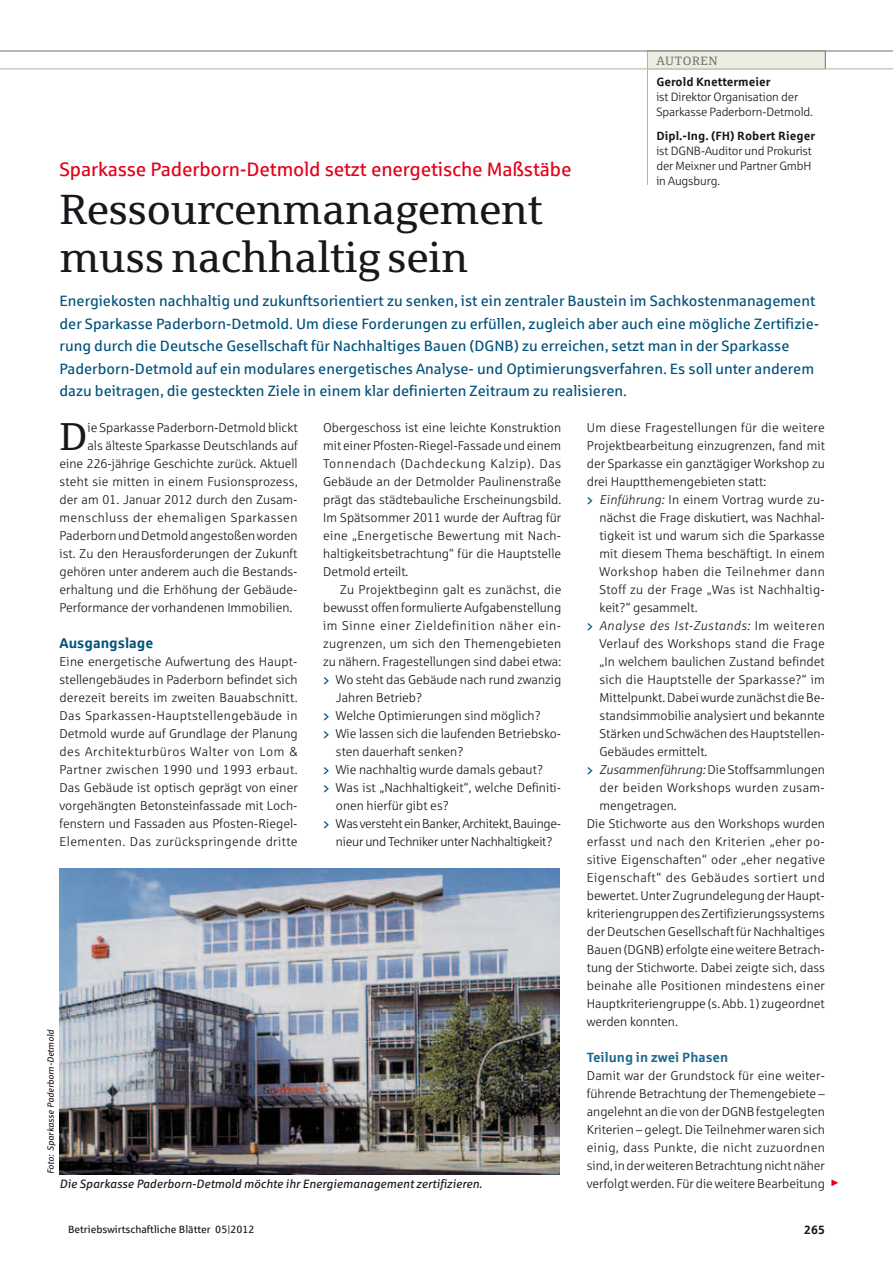
<style>
.page{position:relative;width:893px;height:1263px;background:#fff}
.page>*{position:absolute;margin:0;border:0;box-sizing:border-box;transform-origin:0 0}
.t1{font:42px/48px "Sparkasse Serif";letter-spacing:-.015em;color:#1a171c}
.t2{font:38.7px "Sparkasse Serif";color:#1a171c}
.t3{font:19.5px "Sparkasse Rg";letter-spacing:-.01em;color:#e2001a}
.t4{font:15px/22.5px "Sparkasse Rg";color:#00527b}
.t5{font:700 14.25px "Sparkasse Rg";color:#00527b}
.t6{font:700 13.5px "Sparkasse Rg";color:#1e6a8f}
.t7{font:12.75px/18px "Sparkasse Lt";color:#1a171c;text-align:justify}
.t8{font:12.75px "Sparkasse Lt";letter-spacing:.02em;color:#1a171c}
.t9{font:12.75px "Sparkasse Lt";letter-spacing:-.02em;color:#1a171c}
.t10{font:12.75px "Sparkasse Lt";letter-spacing:.04em;color:#1a171c}
.t11{font:12.75px "Sparkasse Lt";letter-spacing:.025em;color:#1a171c}
.t12{font:12.75px "Sparkasse Lt";letter-spacing:.03em;color:#1a171c}
.t13{font:12.75px "Sparkasse Lt";letter-spacing:.045em;color:#1a171c}
.t14{font:italic 12.75px "Sparkasse Lt";letter-spacing:.04em;color:#1a171c}
.t15{font:12.75px "Sparkasse Lt";letter-spacing:.035em;color:#1a171c}
.t16{font:12px/15px "Sparkasse Lt";letter-spacing:-.01em;color:#1a171c}
.t17{font:italic 12px "Sparkasse Rg";color:#1a171c}
.t18{font:700 12px "Sparkasse Rg";color:#1a171c}
.t19{font:12px "Sparkasse Serif";letter-spacing:.05em;color:#717068}
.t20{font:10.5px "Sparkasse Rg";color:#1a171c}
.t21{font:9.75px "The Sans Semi Bold Expert";color:#e2001a}
.t22{font:italic 9px "Sparkasse Rg";color:#1a171c}
.s1{font-family:"The Sans Semi Bold Expert";color:#00527b}
.s2{font-style:italic}
.s3{font-family:"The Sans Semi Bold Expert";font-style:normal;color:#00527b}
.s4{font-style:normal}
</style>
<div class="page">
<hr style="left:0;top:51px;width:893px;height:1px;background:#717068">
<hr style="left:0;top:69px;width:893px;height:1px;background:#b2b1a9">
<div style="left:647px;top:51px;width:178px;height:18px;background:#edece2"></div>
<svg style="left:647px;top:52px;width:1px;height:17px"></svg>
<hr style="left:647px;top:69px;width:1px;height:116px;background:#b2b1a9">
<svg style="left:824px;top:52px;width:2px;height:17px"></svg>
<hr style="left:647px;top:51px;width:179px;height:1px;background:#717068">
<img style="left:60px;top:868px;width:500px;height:306px">
<p class="t19" style="left:656px;top:53px;width:63px">Autoren</p>
<p class="t18" style="left:656px;top:74px;width:116px">Gerold Knettermeier</p>
<p class="t16" style="left:656px;top:89px;width:158px">ist Direktor Organisation der<br>Sparkasse Paderborn-Detmold.</p>
<p class="t18" style="left:656px;top:128px;width:160px">Dipl.-Ing. (FH) Robert Rieger</p>
<p class="t16" style="left:656px;top:143px;width:157px;text-align:justify">ist DGNB-Auditor und Prokurist der Meixner und Partner GmbH in Augsburg.</p>
<h3 class="t3" style="left:60px;top:157px;width:514px">Sparkasse Paderborn-Detmold setzt energetische Maßstäbe</h3>
<h1 class="t1" style="left:60px;top:185px;width:484px">Ressourcenmanagement muss nachhaltig sein</h1>
<p class="t4" style="left:59px;top:289px;width:761px">Energiekosten nachhaltig und zukunftsorientiert zu senken, ist ein zentraler Baustein im Sachkostenmanagement der Sparkasse Paderborn-Detmold. Um diese Forderungen zu erfüllen, zugleich aber auch eine mögliche Zertifizie&shy;rung durch die Deutsche Gesellschaft für Nachhaltiges Bauen (DGNB) zu erreichen, setzt man in der Sparkasse Paderborn-Detmold auf ein modulares energetisches Analyse- und Optimierungsverfahren. Es soll unter anderem dazu beitragen, die gesteckten Ziele in einem klar definierten Zeitraum zu realisieren.</p>
<h2 class="t2" style="left:60px;top:413px;width:30px">D</h2>
<p class="t7" style="left:88px;top:418px;width:212px">ie Sparkasse Paderborn-Detmold blickt</p>
<p class="t7" style="left:88px;top:436px;width:212px">als älteste Sparkasse Deutschlands auf</p>
<p class="t7" style="left:60px;top:454px;width:240px">eine 226-jährige Geschichte zurück. Aktuell</p>
<p class="t7" style="left:60px;top:472px;width:240px">steht sie mitten in einem Fusionsprozess,</p>
<p class="t7" style="left:60px;top:490px;width:240px">der am 01. Januar 2012 durch den Zusam-</p>
<p class="t10" style="left:60px;top:510px;width:240px">menschluss der ehemaligen Sparkassen</p>
<p class="t7" style="left:60px;top:526px;width:240px">Paderborn und Detmold angestoßen worden</p>
<p class="t7" style="left:60px;top:544px;width:240px">ist. Zu den Herausforderungen der Zukunft</p>
<p class="t7" style="left:60px;top:562px;width:240px">gehören unter anderem auch die Bestands-</p>
<p class="t7" style="left:60px;top:580px;width:240px">erhaltung und die Erhöhung der Gebäude-</p>
<p class="t7" style="left:60px;top:598px;width:234px">Performance der vorhandenen Immobilien.</p>
<p class="t5" style="left:60px;top:634px;width:95px">Ausgangslage</p>
<p class="t7" style="left:60px;top:652px;width:240px">Eine energetische Aufwertung des Haupt&shy;stellengebäudes in Paderborn befindet sich derezeit bereits im zweiten Bauabschnitt.<br>Das Sparkassen-Hauptstellengebäude in Detmold wurde auf Grundlage der Planung des Architekturbüros Walter von Lom &amp; Partner zwischen 1990 und 1993 erbaut.<br>Das Gebäude ist optisch geprägt von einer vorgehängten Betonsteinfassade mit Loch&shy;fenstern und Fassaden aus Pfosten-Riegel-Elementen. Das zurückspringende dritte</p>
<p class="t7" style="left:323px;top:418px;width:240px">Obergeschoss ist eine leichte Konstruktion mit einer Pfosten-Riegel-Fassade und einem Tonnendach (Dachdeckung Kalzip). Das Gebäude an der Detmolder Paulinenstraße prägt das städtebauliche Erscheinungsbild.<br>Im Spätsommer 2011 wurde der Auftrag für eine „Energetische Bewertung mit Nach&shy;haltigkeitsbetrachtung“ für die Hauptstelle Detmold erteilt.</p>
<p class="t8" style="left:340px;top:582px;width:223px">Zu Projektbeginn galt es zunächst, die</p>
<p class="t7" style="left:323px;top:598px;width:240px">bewusst offen formulierte Aufgabenstellung</p>
<p class="t13" style="left:323px;top:618px;width:240px">im Sinne einer Zieldefinition näher ein-</p>
<p class="t8" style="left:323px;top:636px;width:239px">zugrenzen, um sich den Themengebieten</p>
<p class="t7" style="left:323px;top:652px;width:240px">zu nähern. Fragestellungen sind dabei etwa:</p>
<p class="t7" style="left:323px;top:670px;width:240px"><span class="s1">&gt;</span> Wo steht das Gebäude nach rund zwanzig</p>
<p class="t7" style="left:336px;top:688px;width:88px">Jahren Betrieb?</p>
<p class="t7" style="left:323px;top:706px;width:219px"><span class="s1">&gt;</span> Welche Optimierungen sind möglich?</p>
<p class="t7" style="left:323px;top:724px;width:240px"><span class="s1">&gt;</span> Wie lassen sich die laufenden Betriebsko-</p>
<p class="t7" style="left:336px;top:742px;width:129px">sten dauerhaft senken?</p>
<p class="t7" style="left:323px;top:760px;width:222px"><span class="s1">&gt;</span> Wie nachhaltig wurde damals gebaut?</p>
<p class="t7" style="left:323px;top:778px;width:240px"><span class="s1">&gt;</span> Was ist „Nachhaltigkeit“, welche Definiti-</p>
<p class="t7" style="left:336px;top:796px;width:115px">onen hierfür gibt es?</p>
<p class="t9" style="left:323px;top:816px;width:240px"><span class="s1">&gt;</span> Was versteht ein Banker, Architekt, Bauinge-</p>
<p class="t9" style="left:336px;top:834px;width:218px">nieur und Techniker unter Nachhaltigkeit?</p>
<p class="t22" style="left:45px;top:1174px;width:146px;rotate:-90deg">Foto: Sparkasse Paderborn-Detmold</p>
<p class="t8" style="left:587px;top:420px;width:240px">Um diese Fragestellungen für die weitere</p>
<p class="t7" style="left:587px;top:436px;width:240px">Projektbearbeitung einzugrenzen, fand mit</p>
<p class="t7" style="left:587px;top:454px;width:240px">der Sparkasse ein ganztägiger Workshop zu</p>
<p class="t7" style="left:587px;top:472px;width:181px">drei Hauptthemengebieten statt:</p>
<p class="t8" style="left:587px;top:492px;width:240px"><span class="s1">&gt;</span> <span class="s2">Einführung:</span> In einem Vortrag wurde zu-</p>
<p class="t7" style="left:600px;top:508px;width:227px">nächst die Frage diskutiert, was Nachhal-</p>
<p class="t7" style="left:600px;top:526px;width:227px">tigkeit ist und warum sich die Sparkasse</p>
<p class="t7" style="left:600px;top:544px;width:227px">mit diesem Thema beschäftigt. In einem</p>
<p class="t15" style="left:600px;top:564px;width:227px">Workshop haben die Teilnehmer dann</p>
<p class="t11" style="left:600px;top:582px;width:227px">Stoff zu der Frage „Was ist Nachhaltig-</p>
<p class="t7" style="left:600px;top:598px;width:100px">keit?“ gesammelt.</p>
<p class="t14" style="left:587px;top:618px;width:240px"><span class="s3">&gt;</span> Analyse des Ist-Zustands: <span class="s4">Im weiteren</span></p>
<p class="t11" style="left:600px;top:636px;width:227px">Verlauf des Workshops stand die Frage</p>
<p class="t7" style="left:600px;top:652px;width:227px">„In welchem baulichen Zustand befindet</p>
<p class="t7" style="left:600px;top:670px;width:227px">sich die Hauptstelle der Sparkasse?“ im</p>
<p class="t7" style="left:600px;top:688px;width:227px">Mittelpunkt. Dabei wurde zunächst die Be-</p>
<p class="t7" style="left:600px;top:706px;width:227px">standsimmobilie analysiert und bekannte</p>
<p class="t7" style="left:600px;top:724px;width:227px">Stärken und Schwächen des Hauptstellen-</p>
<p class="t7" style="left:600px;top:742px;width:109px">Gebäudes ermittelt.</p>
<p class="t7" style="left:587px;top:760px;width:240px"><span class="s1">&gt;</span> <span class="s2">Zusammenführung:</span> Die Stoffsammlungen</p>
<p class="t12" style="left:600px;top:780px;width:227px">der beiden Workshops wurden zusam-</p>
<p class="t7" style="left:600px;top:797px;width:79px">mengetragen.</p>
<p class="t7" style="left:587px;top:815px;width:240px">Die Stichworte aus den Workshops wurden</p>
<p class="t12" style="left:587px;top:834px;width:240px">erfasst und nach den Kriterien „eher po-</p>
<p class="t8" style="left:587px;top:852px;width:240px">sitive Eigenschaften“ oder „eher negative</p>
<p class="t10" style="left:587px;top:870px;width:240px">Eigenschaft“ des Gebäudes sortiert und</p>
<p class="t7" style="left:587px;top:887px;width:240px">bewertet. Unter Zugrundelegung der Haupt-</p>
<p class="t7" style="left:587px;top:905px;width:240px">kriteriengruppen des Zertifizierungssystems</p>
<p class="t7" style="left:587px;top:923px;width:240px">der Deutschen Gesellschaft für Nachhaltiges</p>
<p class="t7" style="left:587px;top:941px;width:240px">Bauen (DGNB) erfolgte eine weitere Betrach-</p>
<p class="t7" style="left:587px;top:959px;width:240px">tung der Stichworte. Dabei zeigte sich, dass</p>
<p class="t8" style="left:587px;top:978px;width:240px">beinahe alle Positionen mindestens einer</p>
<p class="t7" style="left:587px;top:995px;width:240px">Hauptkriteriengruppe (s. Abb. 1) zugeordnet</p>
<p class="t7" style="left:587px;top:1013px;width:93px">werden konnten.</p>
<p class="t6" style="left:587px;top:1049px;width:143px">Teilung in zwei Phasen</p>
<p class="t7" style="left:587px;top:1066px;width:240px">Damit war der Grundstock für eine weiter&shy;führende Betrachtung der Themengebiete – angelehnt an die von der DGNB festgelegten Kriterien – gelegt. Die Teilnehmer waren sich einig, dass Punkte, die nicht zuzuordnen sind, in der weiteren Betrachtung nicht näher</p>
<p class="t17" style="left:59px;top:1177px;width:424px">Die Sparkasse Paderborn-Detmold möchte ihr Energiemanagement zertifizieren.</p>
<p class="t7" style="left:587px;top:1174px;width:240px">verfolgt werden. Für die weitere Bearbeitung</p>
<p class="t21" style="left:839px;top:1191px;width:11px;rotate:-180deg">¯</p>
<p class="t20" style="left:68px;top:1222px;width:188px">Betriebswirtschaftliche Blätter 05|2012</p>
<p class="t18" style="left:804px;top:1222px;width:22px">265</p>
</div>
